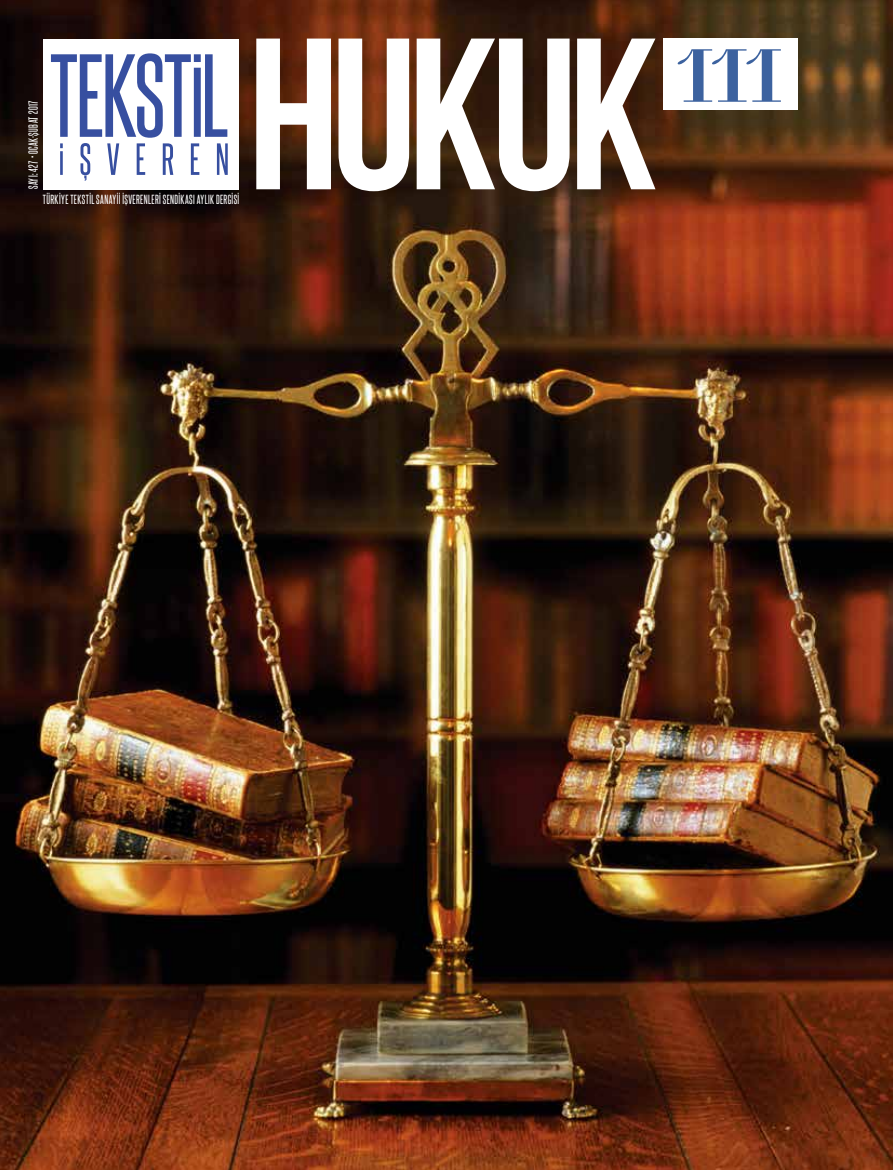
<style>
.page{position:relative;width:893px;height:1170px;background:#fff}
.page>*{position:absolute;margin:0;border:0;box-sizing:border-box;transform-origin:0 0}
.t1{font:215.25px "Bebas Neue";letter-spacing:-.04em;color:#fff}
.t2{font:italic 700 75px "Didotm 11";color:#3c629f}
.t3{font:11.25px "Steelfish Rg";letter-spacing:.035em;color:#fff}
</style>
<div class="page">
<img style="left:0;top:0;width:893px;height:1169px">
<div style="left:43px;top:39px;width:196px;height:150px;background:#fff"></div>
<div style="left:663px;top:39px;width:135px;height:71px;background:#fff"></div>
<svg style="left:51px;top:53px;width:177px;height:127px"></svg>
<p class="t3" style="left:26px;top:189px;width:90px;rotate:-90deg">SAYI: 427 • OCAK-ŞUBAT 2017</p>
<p class="t3" style="left:43px;top:192px;width:198px">TÜRKIYE TEKSTIL SANAYII İŞVERENLERI SENDIKASI AYLIK DERGISI</p>
<h1 class="t1" style="left:248px;top:-3px;width:411px">HUKUK</h1>
<h2 class="t2" style="left:672px;top:28px;width:115px">111</h2>
</div>
